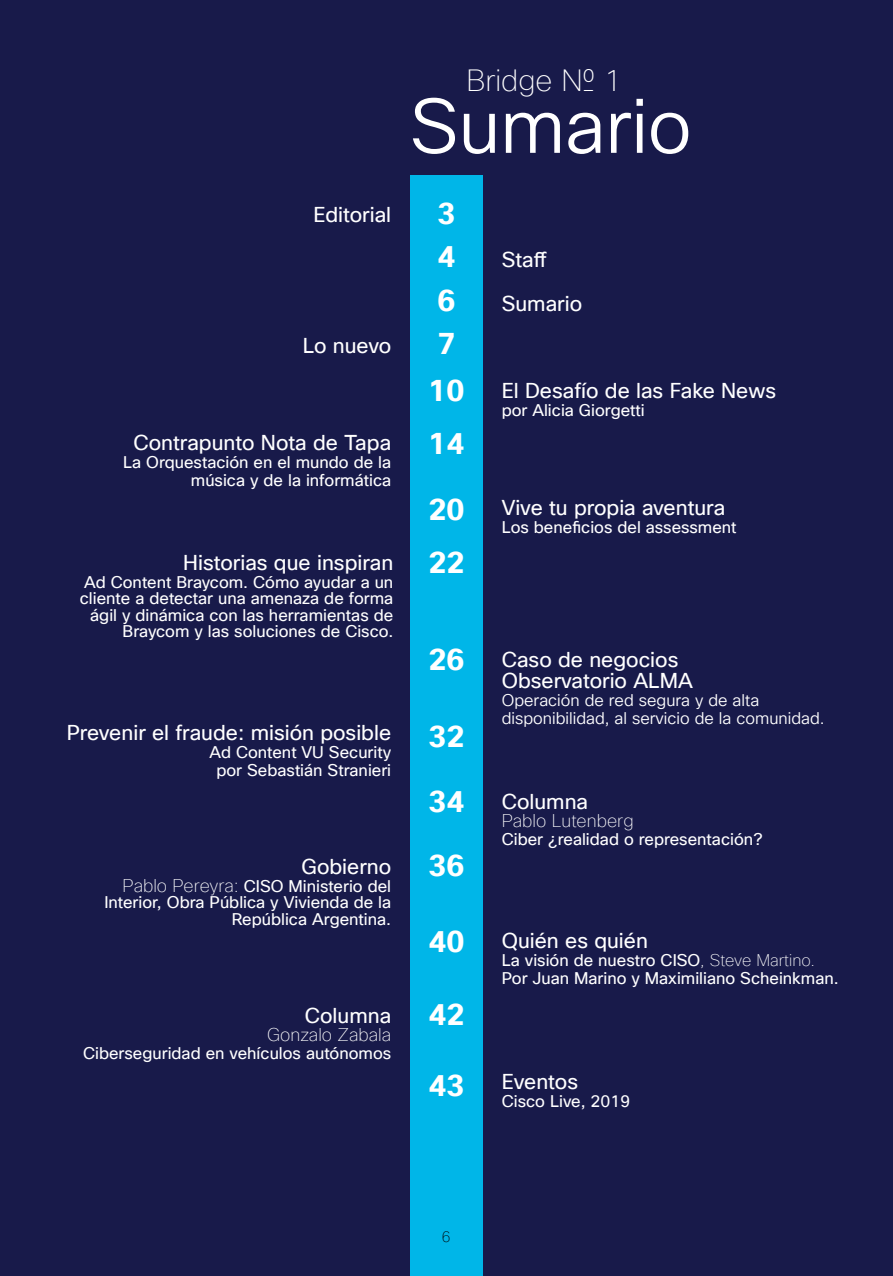
<style>
.page{position:relative;width:893px;height:1276px;background:#181a4a}
.page>*{position:absolute;margin:0;border:0;box-sizing:border-box;transform-origin:0 0}
.t1{font:75px "Cisco Sans TT Light";color:#fff}
.t2{font:700 30px/64.3px "Cisco Sans TT";color:#fff}
.t3{font:100 30px "Cisco Sans TT";color:#fff}
.t4{font:21px/21px "Cisco Sans TT";color:#fff}
.t5{font:100 18px "Cisco Sans TT";color:#fff}
.t6{font:16.5px/16.5px "Cisco Sans TT";color:#fff;text-align:right}
.t7{font:16.5px/18px "Cisco Sans TT Light";color:#fff}
.t8{font:100 15px "Cisco Sans TT";color:#000}
.s1{font-weight:100;font-size:18px}
.s2{font-weight:100}
</style>
<div class="page">
<div style="left:410px;top:175px;width:73px;height:1101px;background:#00b6e8"></div>
<p class="t4" style="left:313px;top:205px;width:79px">Editorial</p>
<p class="t4" style="left:303px;top:336px;width:90px">Lo nuevo</p>
<p class="t4" style="left:134px;top:433px;width:259px">Contrapunto Nota de Tapa</p>
<p class="t6" style="left:123px;top:454px;width:270px;line-height:18px">La Orquestación en el mundo de la música y de la informática</p>
<p class="t4" style="left:183px;top:552px;width:212px">Historias que inspiran</p>
<p class="t6" style="left:80px;top:574px;width:315px">Ad Content Braycom. Cómo ayudar a un cliente a detectar una amenaza de forma ágil y dinámica con las herramientas de Braycom y las soluciones de Cisco.</p>
<p class="t4" style="left:67px;top:723px;width:326px">Prevenir el fraude: misión posible</p>
<p class="t6" style="left:209px;top:744px;width:183px;line-height:18px;text-align:center">Ad Content VU Security por Sebastián Stranieri</p>
<p class="t4" style="left:301px;top:856px;width:91px">Gobierno</p>
<p class="t6" style="left:104px;top:878px;width:288px"><span class="s1">Pablo Pereyra:</span> CISO Ministerio del<br>Interior, Obra Pública y Vivienda de la<br>República Argentina.</p>
<p class="t4" style="left:305px;top:1005px;width:88px">Columna</p>
<p class="t5" style="left:267px;top:1022px;width:126px">Gonzalo Zabala</p>
<p class="t6" style="left:83px;top:1045px;width:310px">Ciberseguridad en vehículos autónomos</p>
<h2 class="t3" style="left:466px;top:61px;width:157px">Bridge Nº 1</h2>
<h1 class="t1" style="left:410px;top:78px;width:283px">Sumario</h1>
<h2 class="t2" style="left:437px;top:192px;width:19px;line-height:43.5px">3<br>4</h2>
<h2 class="t2" style="left:437px;top:269px;width:19px">6</h2>
<h2 class="t2" style="left:437px;top:312px;width:19px">7</h2>
<h2 class="t2" style="left:428px;top:364px;width:37px;line-height:53.4px">10<br>14</h2>
<h2 class="t2" style="left:428px;top:484px;width:37px;line-height:52.2px">20<br>22</h2>
<h2 class="t2" style="left:428px;top:628px;width:37px">26</h2>
<h2 class="t2" style="left:428px;top:704px;width:37px;text-align:justify">32<br>34<br>36</h2>
<h2 class="t2" style="left:428px;top:909px;width:37px">40</h2>
<h2 class="t2" style="left:428px;top:983px;width:37px">42</h2>
<h2 class="t2" style="left:428px;top:1053px;width:37px">43</h2>
<p class="t4" style="left:502px;top:250px;width:46px">Staff</p>
<p class="t4" style="left:502px;top:294px;width:82px">Sumario</p>
<p class="t4" style="left:502px;top:380px;width:276px">El Desafío de las Fake News</p>
<p class="t6" style="left:502px;top:402px;width:145px">por Alicia Giorgetti</p>
<p class="t4" style="left:502px;top:498px;width:225px">Vive tu propia aventura</p>
<p class="t6" style="left:502px;top:519px;width:236px">Los beneficios del assessment</p>
<p class="t4" style="left:502px;top:650px;width:193px">Caso de negocios<br>Observatorio ALMA</p>
<p class="t7" style="left:502px;top:692px;width:324px">Operación de red segura y de alta disponibilidad, al servicio de la comunidad.</p>
<p class="t4" style="left:502px;top:792px;width:88px">Columna</p>
<p class="t5" style="left:502px;top:809px;width:133px">Pablo Lutenberg</p>
<p class="t6" style="left:502px;top:831px;width:263px">Ciber ¿realidad o representación?</p>
<p class="t4" style="left:502px;top:931px;width:148px">Quién es quién</p>
<p class="t6" style="left:502px;top:951px;width:338px;line-height:18px;text-align:left">La visión de nuestro CISO<span class="s2">, Steve Martino.<br></span>Por Juan Marino y Maximiliano Scheinkman.</p>
<p class="t4" style="left:502px;top:1071px;width:78px">Eventos</p>
<p class="t6" style="left:502px;top:1093px;width:130px">Cisco Live, 2019</p>
<p class="t8" style="left:442px;top:1227px;width:10px">6</p>
</div>
